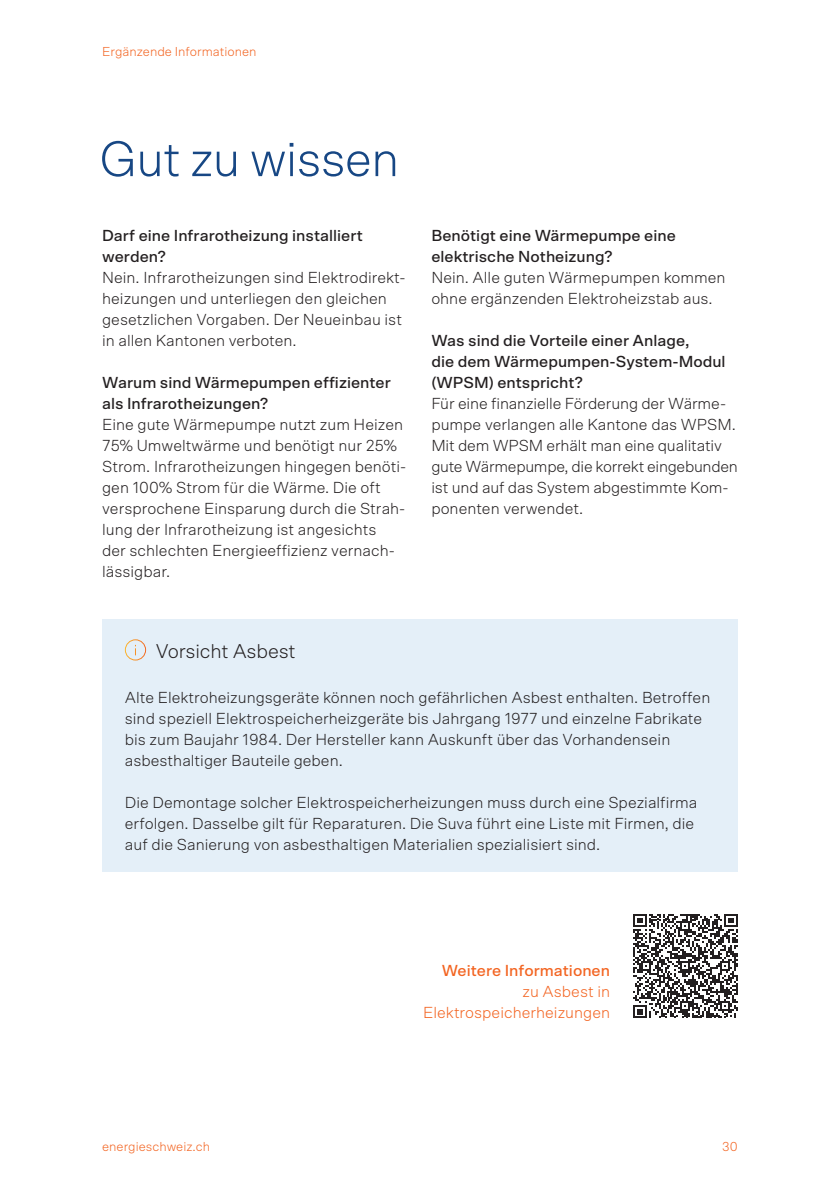
<style>
.page{position:relative;width:840px;height:1191px;background:#fff}
.page>*{position:absolute;margin:0;border:0;box-sizing:border-box;transform-origin:0 0}
.t1{font:300 50px "Scto Grotesk A";letter-spacing:-.02em;color:#174784}
.t2{font:300 20px "Scto Grotesk A";letter-spacing:-.01em;color:#231f20}
.t3{font:300 16px/21px "Scto Grotesk A";color:#231f20}
.t4{font:500 16px/21px "Scto Grotesk A";color:#231f20}
.t5{font:300 16px/21px "Scto Grotesk A";color:#f36421;text-align:right}
.t6{font:500 16px "Scto Grotesk A";color:#f36421}
.t7{font:300 13px "Scto Grotesk A";color:#f36421}
</style>
<div class="page">
<div style="left:102px;top:619px;width:635px;height:252px;background:#e4eff8"></div>
<svg style="left:124px;top:639px;width:22px;height:22px"></svg>
<svg style="left:633px;top:914px;width:104px;height:104px"></svg>
<p class="t7" style="left:102px;top:44px;width:156px">Ergänzende Informationen</p>
<h1 class="t1" style="left:99px;top:130px;width:301px">Gut zu wissen</h1>
<p class="t4" style="left:102px;top:225px;width:262px">Darf eine Infrarotheizung installiert werden?</p>
<p class="t3" style="left:102px;top:267px;width:305px">Nein. Infrarotheizungen sind Elektrodirekt&shy;heizungen und unterliegen den gleichen gesetzlichen Vorgaben. Der Neueinbau ist in allen Kantonen verboten.</p>
<p class="t4" style="left:102px;top:372px;width:290px">Warum sind Wärmepumpen effizienter als Infrarotheizungen?</p>
<p class="t3" style="left:102px;top:414px;width:305px">Eine gute Wärmepumpe nutzt zum Heizen 75% Umweltwärme und benötigt nur 25% Strom. Infrarotheizungen hingegen benöti&shy;gen 100% Strom für die Wärme. Die oft versprochene Einsparung durch die Strah&shy;lung der Infrarotheizung ist angesichts<br>der schlechten Energieeffizienz vernach&shy;lässigbar.</p>
<p class="t4" style="left:431px;top:225px;width:246px">Benötigt eine Wärmepumpe eine elektrische Notheizung?</p>
<p class="t3" style="left:431px;top:267px;width:296px">Nein. Alle guten Wärmepumpen kommen ohne ergänzenden Elektroheizstab aus.</p>
<p class="t4" style="left:431px;top:330px;width:296px">Was sind die Vorteile einer Anlage,<br>die dem Wärmepumpen-System-Modul (WPSM) entspricht?</p>
<p class="t3" style="left:431px;top:393px;width:308px">Für eine finanzielle Förderung der Wärme&shy;pumpe verlangen alle Kantone das WPSM.<br>Mit dem WPSM erhält man eine qualitativ gute Wärmepumpe, die korrekt eingebunden ist und auf das System abgestimmte Kom&shy;ponenten verwendet.</p>
<p class="t2" style="left:156px;top:639px;width:141px">Vorsicht Asbest</p>
<p class="t3" style="left:125px;top:687px;width:586px">Alte Elektroheizungsgeräte können noch gefährlichen Asbest enthalten. Betroffen sind speziell Elektrospeicherheizgeräte bis Jahrgang 1977 und einzelne Fabrikate bis zum Baujahr 1984. Der Hersteller kann Auskunft über das Vorhandensein asbesthaltiger Bauteile geben.</p>
<p class="t3" style="left:125px;top:792px;width:574px">Die Demontage solcher Elektrospeicherheizungen muss durch eine Spezialfirma erfolgen. Dasselbe gilt für Reparaturen. Die Suva führt eine Liste mit Firmen, die auf die Sanierung von asbesthaltigen Materialien spezialisiert sind.</p>
<p class="t6" style="left:441px;top:961px;width:170px">Weitere Informationen</p>
<p class="t5" style="left:423px;top:981px;width:188px">zu Asbest in<br>Elektrospeicherheizungen</p>
<p class="t7" style="left:102px;top:1139px;width:109px">energieschweiz.ch</p>
<p class="t7" style="left:721px;top:1139px;width:17px">30</p>
</div>
